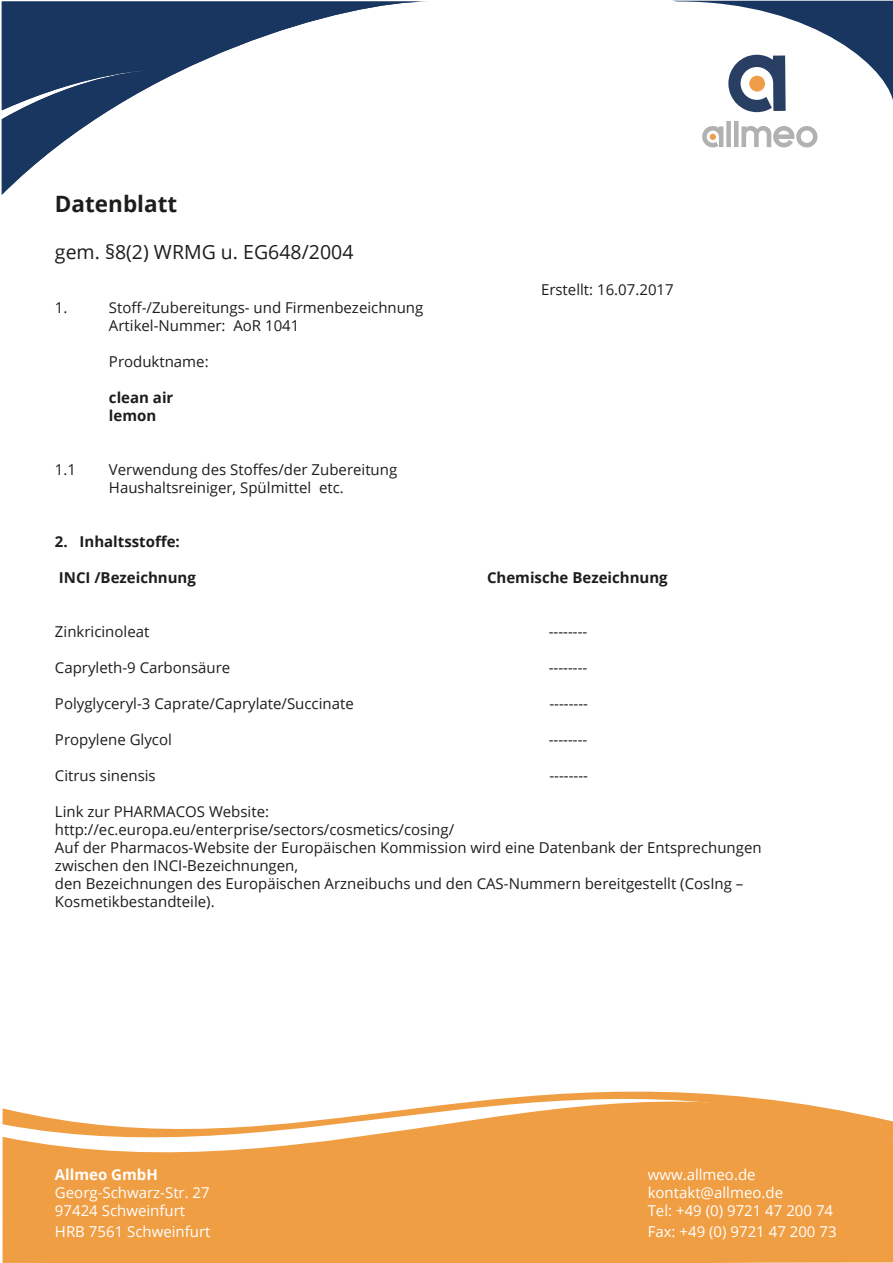
<style>
.page{position:relative;width:893px;height:1263px;background:#fff}
.page>*{position:absolute;margin:0;border:0;box-sizing:border-box;transform-origin:0 0}
.t1{font:700 22.5px "Open Sans";color:#1d1d1b}
.t2{font:19.5px "Open Sans";color:#1d1d1b}
.t3{font:15px "Open Sans";color:#1d1d1b}
.t4{font:15px/21.6px "Open Sans";color:#fff}
.t5{font:700 15px "Open Sans";color:#1d1d1b}
.t6{font:700 15px "Open Sans";color:#fff}
</style>
<div class="page">
<svg style="left:2px;top:2px;width:413px;height:193px"></svg>
<div style="left:3px;top:1181px;width:890px;height:82px;background:#f09e43"></div>
<svg style="left:3px;top:1091px;width:890px;height:90px;fill:#f09e43"></svg>
<svg style="left:674px;top:1px;width:219px;height:111px"></svg>
<div style="left:749px;top:76px;width:16px;height:16px;background:#ef9d48;border-radius:50%"></div>
<svg style="left:702px;top:121px;width:115px;height:26px"></svg>
<p class="t1" style="left:55px;top:188px;width:124px">Datenblatt</p>
<p class="t2" style="left:55px;top:238px;width:300px">gem. §8(2) WRMG u. EG648/2004</p>
<p class="t3" style="left:55px;top:297px;width:14px">1.</p>
<p class="t3" style="left:109px;top:297px;width:316px">Stoff-/Zubereitungs- und Firmenbezeichnung</p>
<p class="t3" style="left:109px;top:315px;width:192px">Artikel-Nummer: AoR 1041</p>
<p class="t3" style="left:109px;top:351px;width:101px">Produktname:</p>
<p class="t5" style="left:109px;top:387px;width:66px">clean air</p>
<p class="t5" style="left:109px;top:405px;width:49px">lemon</p>
<p class="t3" style="left:541px;top:279px;width:134px">Erstellt: 16.07.2017</p>
<p class="t3" style="left:55px;top:459px;width:23px">1.1</p>
<p class="t3" style="left:109px;top:459px;width:290px">Verwendung des Stoffes/der Zubereitung</p>
<p class="t3" style="left:109px;top:477px;width:236px">Haushaltsreiniger, Spülmittel etc.</p>
<p class="t5" style="left:55px;top:531px;width:126px">2. Inhaltsstoffe:</p>
<p class="t5" style="left:59px;top:567px;width:139px">INCI /Bezeichnung</p>
<p class="t5" style="left:487px;top:567px;width:182px">Chemische Bezeichnung</p>
<p class="t3" style="left:55px;top:621px;width:96px">Zinkricinoleat</p>
<p class="t3" style="left:549px;top:621px;width:40px">--------</p>
<p class="t3" style="left:55px;top:657px;width:177px">Capryleth-9 Carbonsäure</p>
<p class="t3" style="left:549px;top:657px;width:40px">--------</p>
<p class="t3" style="left:55px;top:693px;width:300px">Polyglyceryl-3 Caprate/Caprylate/Succinate</p>
<p class="t3" style="left:549px;top:693px;width:40px">--------</p>
<p class="t3" style="left:55px;top:729px;width:118px">Propylene Glycol</p>
<p class="t3" style="left:549px;top:729px;width:40px">--------</p>
<p class="t3" style="left:55px;top:765px;width:102px">Citrus sinensis</p>
<p class="t3" style="left:549px;top:765px;width:40px">--------</p>
<p class="t3" style="left:55px;top:801px;width:216px">Link zur PHARMACOS Website:</p>
<p class="t3" style="left:55px;top:819px;width:401px">http://ec.europa.eu/enterprise/sectors/cosmetics/cosing/</p>
<p class="t3" style="left:55px;top:837px;width:708px">Auf der Pharmacos-Website der Europäischen Kommission wird eine Datenbank der Entsprechungen</p>
<p class="t3" style="left:55px;top:855px;width:245px">zwischen den INCI-Bezeichnungen,</p>
<p class="t3" style="left:55px;top:873px;width:690px">den Bezeichnungen des Europäischen Arzneibuchs und den CAS-Nummern bereitgestellt (CosIng –</p>
<p class="t3" style="left:55px;top:891px;width:161px">Kosmetikbestandteile).</p>
<p class="t6" style="left:55px;top:1163px;width:104px">Allmeo GmbH</p>
<p class="t4" style="left:55px;top:1181px;width:156px">Georg-Schwarz-Str. 27</p>
<p class="t4" style="left:55px;top:1199px;width:157px">97424 Schweinfurt<br>HRB 7561 Schweinfurt</p>
<p class="t4" style="left:648px;top:1163px;width:109px">www.allmeo.de</p>
<p class="t4" style="left:648px;top:1181px;width:137px">kontakt@allmeo.de</p>
<p class="t4" style="left:648px;top:1199px;width:187px">Tel: +49 (0) 9721 47 200 74</p>
<p class="t4" style="left:648px;top:1220px;width:190px">Fax: +49 (0) 9721 47 200 73</p>
</div>
